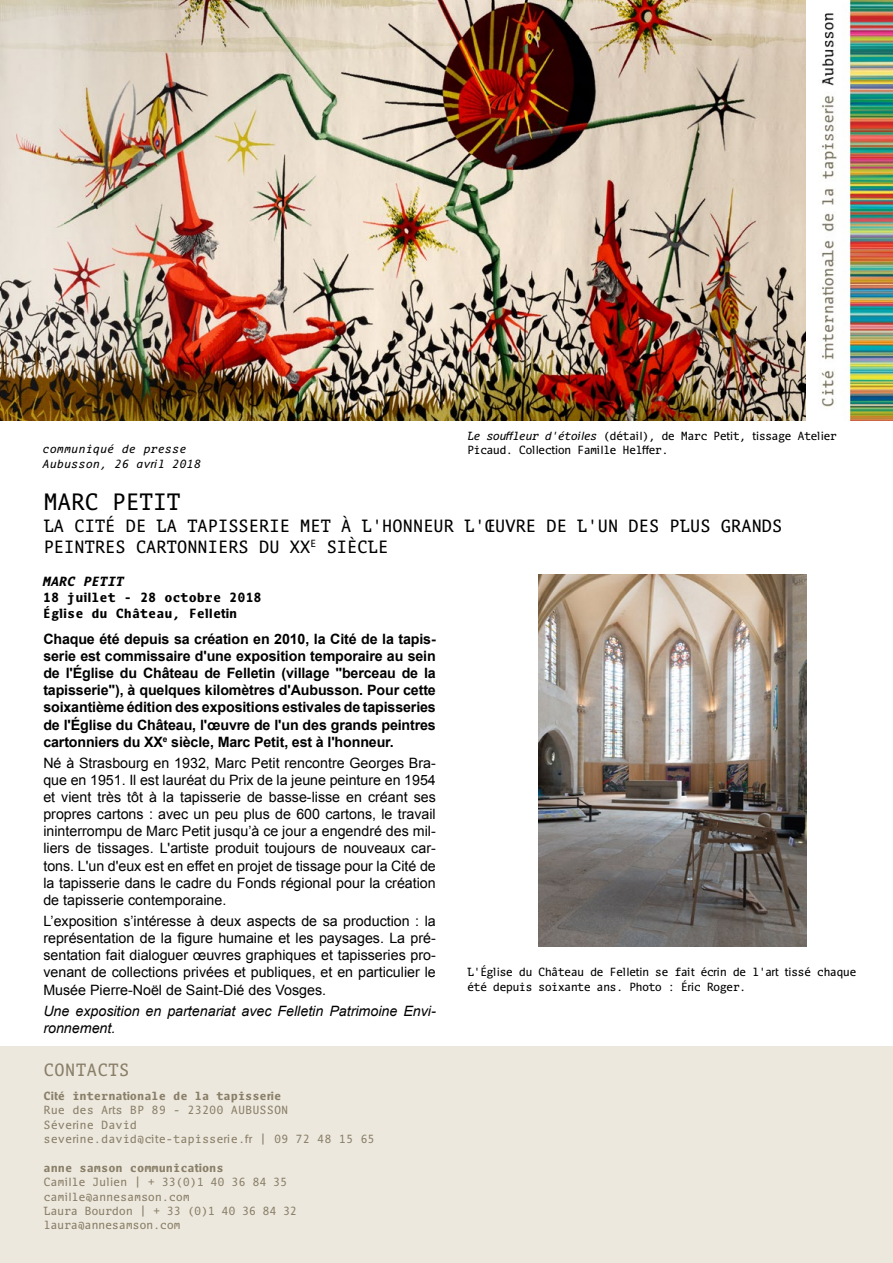
<style>
.page{position:relative;width:893px;height:1263px;background:#fff}
.page>*{position:absolute;margin:0;border:0;box-sizing:border-box;transform-origin:0 0}
.t1{font:24px "Aubusson";letter-spacing:-.03em;color:#000}
.t2{font:18px/21.6px "Aubusson";letter-spacing:-.03em;color:#000}
.t3{font:18px "Aubusson";color:#8a7f68}
.t4{font:14.25px/17.1px "Arial";color:#000;text-align:justify}
.t5{font:700 14.25px/17.1px "Arial";letter-spacing:-.01em;color:#000;text-align:justify}
.t6{font:italic 14.25px/17.1px "Arial";color:#000}
.t7{font:700 13.5px/16.2px "Aubusson";color:#000}
.t8{font:italic 700 13.5px "Aubusson";color:#000}
.t9{font:12px/14.4px "Aubusson";letter-spacing:-.06em;color:#000}
.t10{font:12px/14.4px "Aubusson";letter-spacing:-.02em;color:#8a7f68}
.t11{font:12px/14.4px "Aubusson";color:#8a7f68}
.t12{font:700 12px "Aubusson";color:#8a7f68}
.t13{font:italic 12px/14.4px "Aubusson";color:#000}
.s1{font-style:italic}
</style>
<div class="page">
<img style="left:0;top:0;width:806px;height:421px">
<img style="left:821px;top:0;width:72px;height:421px">
<div style="left:0;top:1046px;width:893px;height:217px;background:#ece8de"></div>
<img style="left:539px;top:574px;width:267px;height:373px">
<p class="t13" style="left:43px;top:442px;width:160px">communiqué de presse<br>Aubusson, 26 avril 2018</p>
<p class="t9" style="left:467px;top:429px;width:372px"><span class="s1">Le souffleur d'étoiles</span> (détail), de Marc Petit, tissage Atelier<br>Picaud. Collection Famille Helffer.</p>
<h1 class="t1" style="left:43px;top:488px;width:139px">MARC PETIT</h1>
<p class="t2" style="left:43px;top:515px;width:741px">LA CITÉ DE LA TAPISSERIE MET À L'HONNEUR L'ŒUVRE DE L'UN DES PLUS GRANDS<br>PEINTRES CARTONNIERS DU XX<sup>E</sup> SIÈCLE</p>
<p class="t8" style="left:43px;top:573px;width:82px">MARC PETIT</p>
<p class="t7" style="left:43px;top:589px;width:220px">18 juillet - 28 octobre 2018<br>Église du Château, Felletin</p>
<p class="t5" style="left:43px;top:631px;width:394px">Chaque été depuis sa création en 2010, la Cité de la tapis&shy;serie est commissaire d'une exposition temporaire au sein de l'Église du Château de Felletin (village "berceau de la tapisserie"), à quelques kilomètres d'Aubusson. Pour cette soixantième édition des expositions estivales de tapisseries de l'Église du Château, l'œuvre de l'un des grands peintres cartonniers du XX<sup>e</sup> siècle, Marc Petit, est à l'honneur.</p>
<p class="t4" style="left:43px;top:754px;width:394px">Né à Strasbourg en 1932, Marc Petit rencontre Georges Bra&shy;que en 1951. Il est lauréat du Prix de la jeune peinture en 1954 et vient très tôt à la tapisserie de basse-lisse en créant ses propres cartons : avec un peu plus de 600 cartons, le travail ininterrompu de Marc Petit jusqu’à ce jour a engendré des mil&shy;liers de tissages. L'artiste produit toujours de nouveaux car&shy;tons. L'un d'eux est en effet en projet de tissage pour la Cité de la tapisserie dans le cadre du Fonds régional pour la création de tapisserie contemporaine.</p>
<p class="t4" style="left:43px;top:913px;width:394px">L’exposition s’intéresse à deux aspects de sa production : la représentation de la figure humaine et les paysages. La pré&shy;sentation fait dialoguer œuvres graphiques et tapisseries pro&shy;venant de collections privées et publiques, et en particulier le Musée Pierre-Noël de Saint-Dié des Vosges.</p>
<p class="t6" style="left:43px;top:1002px;width:394px">Une exposition en partenariat avec Felletin Patrimoine Envi&shy;ronnement.</p>
<p class="t3" style="left:43px;top:1060px;width:88px">CONTACTS</p>
<p class="t12" style="left:44px;top:1088px;width:239px">Cité internationale de la tapisserie</p>
<p class="t11" style="left:44px;top:1103px;width:333px">Rue des Arts BP 89 - 23200 AUBUSSON<br>Séverine David<br>severine.david@cite-tapisserie.fr | 09 72 48 15 65</p>
<p class="t12" style="left:44px;top:1160px;width:182px">anne samson communications</p>
<p class="t10" style="left:44px;top:1175px;width:255px">Camille Julien | + 33(0)1 40 36 84 35 camille@annesamson.com<br>Laura Bourdon | + 33 (0)1 40 36 84 32 laura@annesamson.com</p>
<p class="t9" style="left:467px;top:965px;width:391px">L'Église du Château de Felletin se fait écrin de l'art tissé chaque été depuis soixante ans. Photo : Éric Roger.</p>
</div>
